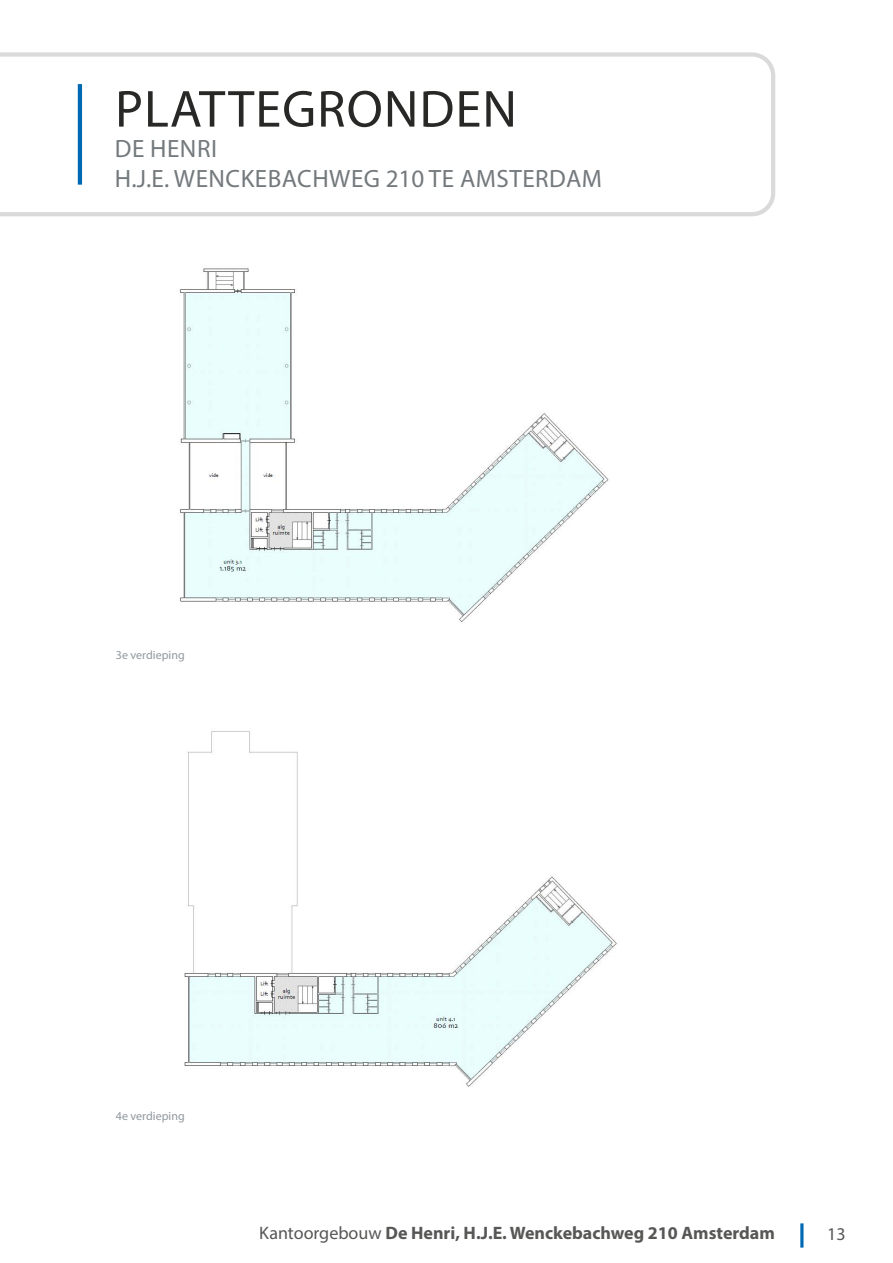
<style>
.page{position:relative;width:893px;height:1263px;background:#fff}
.page>*{position:absolute;margin:0;border:0;box-sizing:border-box;transform-origin:0 0}
.t1{font:52.5px "Myriad Pro";letter-spacing:.02em;color:#282827}
.t2{font:25.05px/30.2px "Myriad Pro";letter-spacing:.02em;color:#73797c}
.t3{font:700 18px "Myriad Pro";color:#575756}
.t4{font:18px "Myriad Pro";color:#575756}
.t5{font:12px "Myriad Pro";color:#91989d}
.s1{font-weight:400}
</style>
<div class="page">
<hr style="left:800px;top:1223px;width:3px;height:24px;background:#0069b4">
<svg style="left:0;top:52px;width:775px;height:164px"></svg>
<hr style="left:78px;top:84px;width:4px;height:101px;background:#0069b4">
<img style="left:180px;top:268px;width:429px;height:355px">
<div style="left:567px;top:252px;width:204px;height:164px;background:#fff"></div>
<div style="left:576px;top:593px;width:175px;height:37px;background:#fff"></div>
<img style="left:184px;top:731px;width:433px;height:356px">
<div style="left:588px;top:1055px;width:176px;height:38px;background:#fff"></div>
<div style="left:567px;top:713px;width:193px;height:164px;background:#fff"></div>
<h1 class="t1" style="left:115px;top:77px;width:403px">PLATTEGRONDEN</h1>
<h2 class="t2" style="left:115px;top:133px;width:489px">DE HENRI<br>H.J.E. WENCKEBACHWEG 210 TE AMSTERDAM</h2>
<p class="t5" style="left:116px;top:647px;width:70px">3e verdieping</p>
<p class="t5" style="left:116px;top:1109px;width:70px">4e verdieping</p>
<p class="t3" style="left:259px;top:1221px;width:517px"><span class="s1">Kantoorgebouw</span> De Henri, H.J.E. Wenckebachweg 210 Amsterdam</p>
<p class="t4" style="left:827px;top:1222px;width:20px">13</p>
</div>
